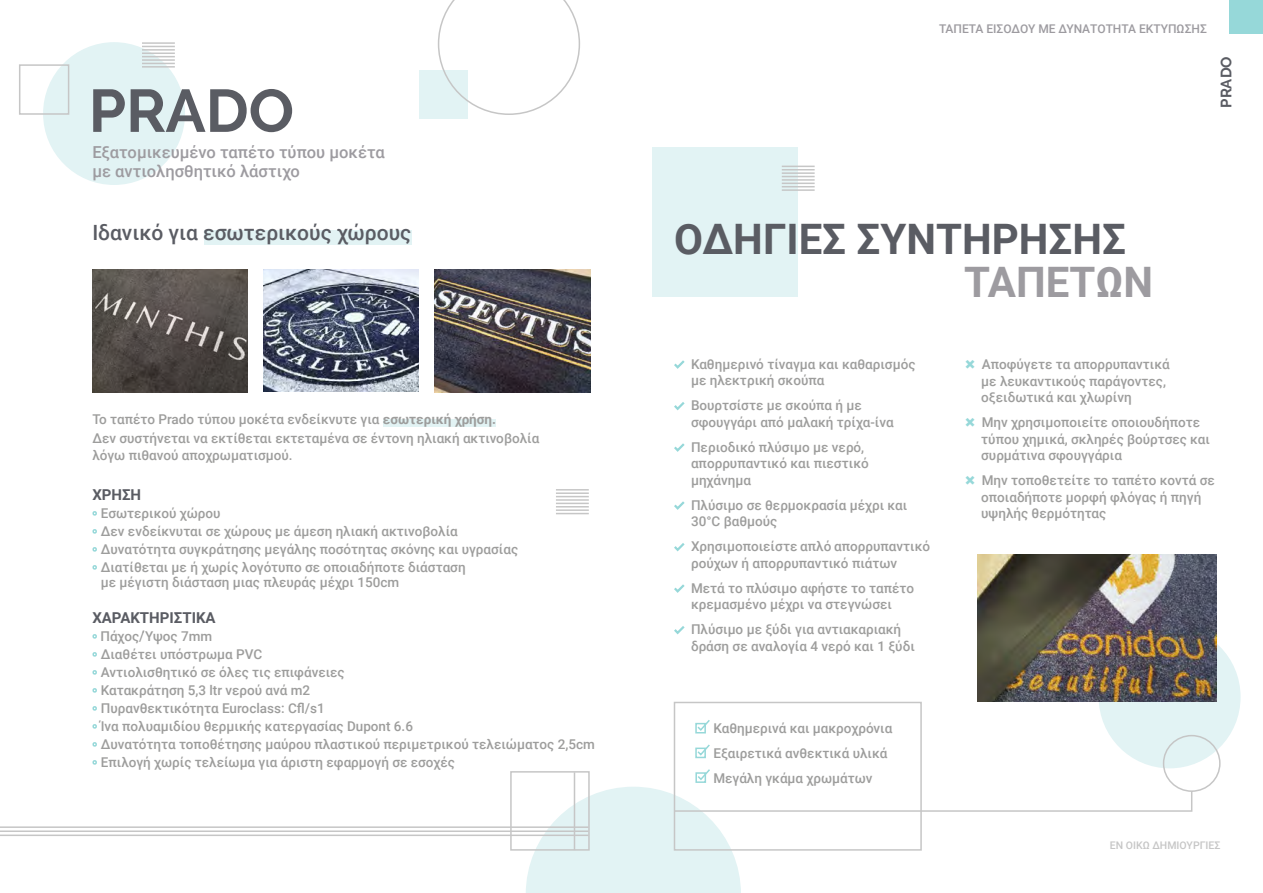
<style>
.page{position:relative;width:1263px;height:893px;background:#fff}
.page>*{position:absolute;margin:0;border:0;box-sizing:border-box;transform-origin:0 0}
.t1{font:700 60px "Raleway";color:#5a5c63}
.t2{font:700 42px "Roboto";color:#5a5c63}
.t3{font:700 42px "Roboto";color:#9d9ba0}
.t4{font:500 21px "Roboto";color:#5a5c63}
.t5{font:500 16.5px/19.8px "Roboto";color:#9d9ba0}
.t6{font:700 15px "Roboto";color:#5a5c63}
.t7{font:700 15px "Raleway";color:#5a5c63}
.t8{font:500 13.5px/16.5px "Roboto";color:#9d9d9c}
.t9{font:500 12px "Roboto";color:#9d9ba0}
.t10{font:500 10.5px "Roboto";color:#c6c6c6}
.s1{font-weight:700}
.s2{color:#96d8d9}
</style>
<div class="page">
<div style="left:383px;top:419px;width:112px;height:7px;background:#e2f3f4"></div>
<div style="left:1099px;top:625px;width:141px;height:143px;background:#e2f3f4;border-radius:50%"></div>
<img style="left:977px;top:555px;width:240px;height:147px">
<div style="left:43px;top:42px;width:142px;height:143px;background:#e2f3f4;border-radius:50%"></div>
<hr style="left:142px;top:56px;width:33px;height:1px;background:#c6c6c6">
<hr style="left:142px;top:59px;width:33px;height:2px;background:#c6c6c6">
<hr style="left:142px;top:63px;width:33px;height:1px;background:#c6c6c6">
<hr style="left:142px;top:66px;width:33px;height:2px;background:#c6c6c6">
<hr style="left:142px;top:53px;width:33px;height:1px;background:#c6c6c6">
<hr style="left:142px;top:49px;width:33px;height:2px;background:#c6c6c6">
<hr style="left:142px;top:46px;width:33px;height:1px;background:#c6c6c6">
<hr style="left:142px;top:42px;width:33px;height:2px;background:#c6c6c6">
<div style="left:19px;top:64px;width:50px;height:51px;border:2px solid #c6c6c6"></div>
<div style="left:419px;top:70px;width:48px;height:49px;background:#e2f3f4"></div>
<svg style="left:438px;top:0;width:142px;height:115px"></svg>
<hr style="left:556px;top:503px;width:33px;height:1px;background:#c6c6c6">
<hr style="left:556px;top:506px;width:33px;height:1px;background:#c6c6c6">
<hr style="left:556px;top:509px;width:33px;height:2px;background:#c6c6c6">
<hr style="left:556px;top:513px;width:33px;height:1px;background:#c6c6c6">
<hr style="left:556px;top:499px;width:33px;height:2px;background:#c6c6c6">
<hr style="left:556px;top:496px;width:33px;height:1px;background:#c6c6c6">
<hr style="left:556px;top:492px;width:33px;height:2px;background:#c6c6c6">
<hr style="left:556px;top:489px;width:33px;height:2px;background:#c6c6c6">
<div style="left:204px;top:231px;width:207px;height:14px;background:#e2f3f4"></div>
<img style="left:92px;top:269px;width:156px;height:123px">
<img style="left:435px;top:269px;width:155px;height:123px">
<img style="left:263px;top:269px;width:156px;height:123px">
<div style="left:510px;top:771px;width:80px;height:80px;border:2px solid #c6c6c6"></div>
<hr style="left:0;top:826px;width:588px;height:2px;background:#c6c6c6">
<hr style="left:0;top:830px;width:588px;height:2px;background:#c6c6c6">
<hr style="left:0;top:834px;width:588px;height:2px;background:#c6c6c6">
<svg style="left:674px;top:360px;width:11px;height:9px"></svg>
<svg style="left:674px;top:402px;width:11px;height:9px"></svg>
<svg style="left:674px;top:443px;width:11px;height:9px"></svg>
<svg style="left:674px;top:501px;width:11px;height:9px"></svg>
<svg style="left:674px;top:543px;width:11px;height:9px"></svg>
<svg style="left:674px;top:584px;width:11px;height:9px"></svg>
<svg style="left:674px;top:626px;width:11px;height:9px"></svg>
<svg style="left:526px;top:718px;width:695px;height:175px"></svg>
<div style="left:674px;top:702px;width:248px;height:149px;border:2px solid #c6c6c6"></div>
<div style="left:1229px;top:0;width:34px;height:33px;background:#96d8d9"></div>
<div style="left:653px;top:147px;width:145px;height:150px;background:#e2f3f4"></div>
<hr style="left:782px;top:179px;width:33px;height:2px;background:#c6c6c6">
<hr style="left:782px;top:183px;width:33px;height:1px;background:#c6c6c6">
<hr style="left:782px;top:186px;width:33px;height:1px;background:#c6c6c6">
<hr style="left:782px;top:189px;width:33px;height:2px;background:#c6c6c6">
<hr style="left:782px;top:176px;width:33px;height:1px;background:#c6c6c6">
<hr style="left:782px;top:172px;width:33px;height:2px;background:#c6c6c6">
<hr style="left:782px;top:169px;width:33px;height:1px;background:#c6c6c6">
<hr style="left:782px;top:166px;width:33px;height:1px;background:#c6c6c6">
<hr style="left:574px;top:772px;width:1px;height:78px;background:#c6c6c6">
<h1 class="t1" style="left:89px;top:76px;width:207px">PRADO</h1>
<p class="t5" style="left:92px;top:141px;width:294px">Εξατομικευμένο ταπέτο τύπου μοκέτα με αντιολησθητικό λάστιχο</p>
<h3 class="t4" style="left:92px;top:218px;width:320px">Ιδανικό για εσωτερικούς χώρους</h3>
<p class="t8" style="left:92px;top:409px;width:448px;line-height:19.5px">Το ταπέτο Prado τύπου μοκέτα ενδείκνυτε για <span class="s1">εσωτερική χρήση.<br></span>Δεν συστήνεται να εκτίθεται εκτεταμένα σε έντονη ηλιακή ακτινοβολία</p>
<p class="t8" style="left:92px;top:446px;width:202px">λόγω πιθανού αποχρωματισμού.</p>
<p class="t6" style="left:92px;top:484px;width:50px">ΧΡΗΣΗ</p>
<p class="t8" style="left:92px;top:505px;width:130px"><span class="s2">•</span> Εσωτερικού χώρου</p>
<p class="t8" style="left:92px;top:523px;width:367px"><span class="s2">•</span> Δεν ενδείκνυται σε χώρους με άμεση ηλιακή ακτινοβολία</p>
<p class="t8" style="left:92px;top:541px;width:427px"><span class="s2">•</span> Δυνατότητα συγκράτησης μεγάλης ποσότητας σκόνης και υγρασίας</p>
<p class="t8" style="left:101px;top:559px;width:366px;line-height:15px;text-indent:-9px"><span class="s2">•</span> Διατίθεται με ή χωρίς λογότυπο σε οποιαδήποτε διάσταση με μέγιστη διάσταση μιας πλευράς μέχρι 150cm</p>
<p class="t6" style="left:92px;top:607px;width:125px">ΧΑΡΑΚΤΗΡΙΣΤΙΚΑ</p>
<p class="t8" style="left:92px;top:628px;width:121px"><span class="s2">•</span> Πάχος/Ύψος 7mm</p>
<p class="t8" style="left:92px;top:646px;width:171px"><span class="s2">•</span> Διαθέτει υπόστρωμα PVC</p>
<p class="t8" style="left:92px;top:664px;width:254px"><span class="s2">•</span> Αντιολισθητικό σε όλες τις επιφάνειες</p>
<p class="t8" style="left:92px;top:682px;width:219px"><span class="s2">•</span> Κατακράτηση 5,3 ltr νερού ανά m2</p>
<p class="t8" style="left:92px;top:700px;width:234px"><span class="s2">•</span> Πυρανθεκτικότητα Euroclass: Cfl/s1</p>
<p class="t8" style="left:92px;top:718px;width:322px"><span class="s2">•</span> Ίνα πολυαμιδίου θερμικής κατεργασίας Dupont 6.6</p>
<p class="t8" style="left:92px;top:736px;width:504px"><span class="s2">•</span> Δυνατότητα τοποθέτησης μαύρου πλαστικού περιμετρικού τελειώματος 2,5cm</p>
<p class="t8" style="left:92px;top:754px;width:364px"><span class="s2">•</span> Επιλογή χωρίς τελείωμα για άριστη εφαρμογή σε εσοχές</p>
<p class="t9" style="left:939px;top:21px;width:269px">ΤΑΠΕΤΑ ΕΙΣΟΔΟΥ ΜΕ ΔΥΝΑΤΟΤΗΤΑ ΕΚΤΥΠΩΣΗΣ</p>
<p class="t7" style="left:1218px;top:108px;width:53px;rotate:-90deg">PRADO</p>
<h2 class="t2" style="left:674px;top:210px;width:453px">ΟΔΗΓΙΕΣ ΣΥΝΤΗΡΗΣΗΣ</h2>
<h2 class="t3" style="left:964px;top:252px;width:191px">ΤΑΠΕΤΩΝ</h2>
<p class="t8" style="left:691px;top:355px;width:226px">Καθημερινό τίναγμα και καθαρισμός με ηλεκτρική σκούπα</p>
<p class="t8" style="left:691px;top:397px;width:204px">Βουρτσίστε με σκούπα ή με σφουγγάρι από μαλακή τρίχα-ίνα</p>
<p class="t8" style="left:691px;top:438px;width:179px">Περιοδικό πλύσιμο με νερό, απορρυπαντικό και πιεστικό μηχάνημα</p>
<p class="t8" style="left:691px;top:496px;width:218px">Πλύσιμο σε θερμοκρασία μέχρι και<br>30°C βαθμούς</p>
<p class="t8" style="left:691px;top:538px;width:241px">Χρησιμοποιείστε απλό απορρυπαντικό ρούχων ή απορρυπαντικό πιάτων</p>
<p class="t8" style="left:691px;top:579px;width:224px">Μετά το πλύσιμο αφήστε το ταπέτο κρεμασμένο μέχρι να στεγνώσει</p>
<p class="t8" style="left:691px;top:621px;width:225px">Πλύσιμο με ξύδι για αντιακαριακή δράση σε αναλογία 4 νερό και 1 ξύδι</p>
<p class="t8" style="left:713px;top:715px;width:180px;line-height:25px">Καθημερινά και μακροχρόνια<br>Εξαιρετικά ανθεκτικά υλικά<br>Μεγάλη γκάμα χρωμάτων</p>
<p class="t8" style="left:981px;top:356px;width:190px">Αποφύγετε τα απορρυπαντικά με λευκαντικούς παράγοντες, οξειδωτικά και χλωρίνη</p>
<p class="t8" style="left:981px;top:414px;width:230px">Μην χρησιμοποιείτε οποιουδήποτε τύπου χημικά, σκληρές βούρτσες και συρμάτινα σφουγγάρια</p>
<p class="t8" style="left:981px;top:472px;width:235px">Μην τοποθετείτε το ταπέτο κοντά σε οποιαδήποτε μορφή φλόγας ή πηγή υψηλής θερμότητας</p>
<p class="t10" style="left:1110px;top:838px;width:112px">ΕΝ ΟΙΚΩ ΔΗΜΙΟΥΡΓΙΕΣ</p>
</div>
